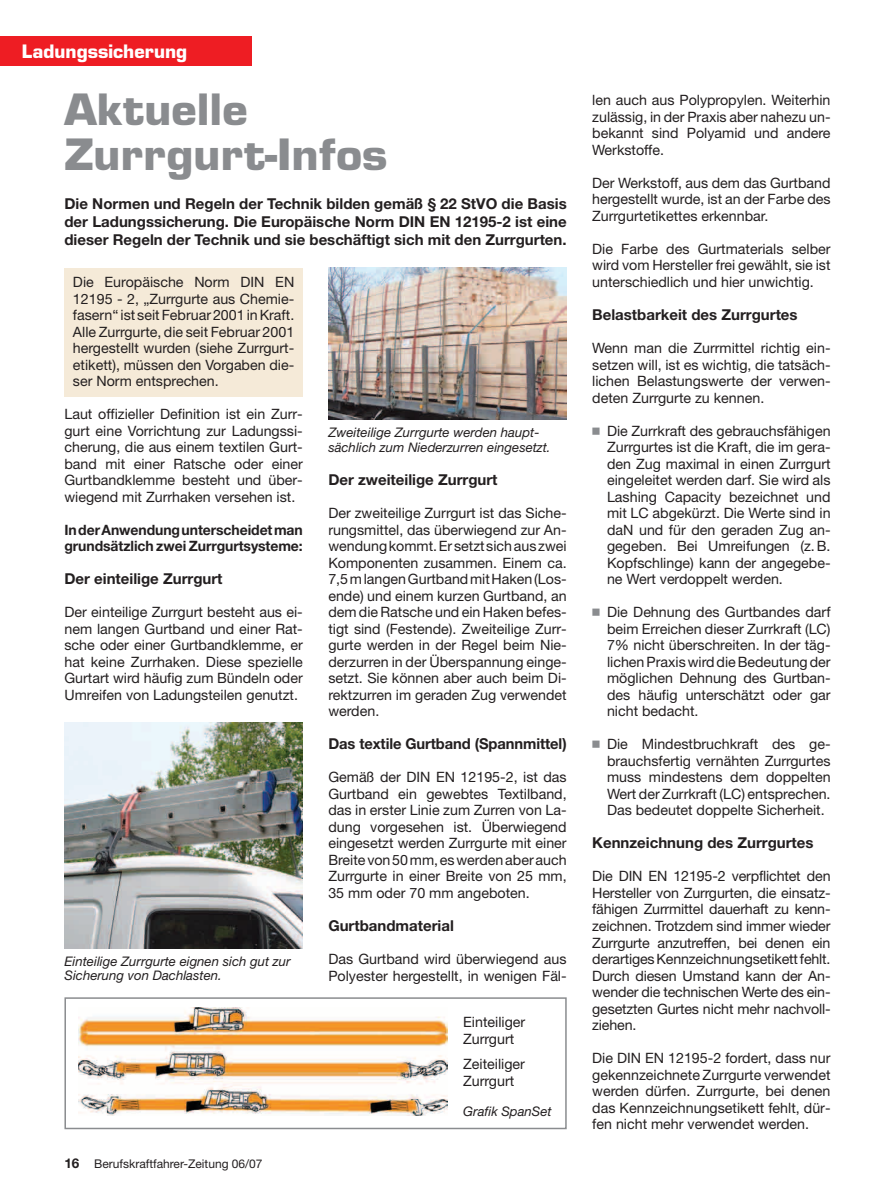
<style>
.page{position:relative;width:892px;height:1195px;background:#fff}
.page>*{position:absolute;margin:0;border:0;box-sizing:border-box;transform-origin:0 0}
.t1{font:700 42px/45px "Eurostile";color:#8a8c8f;scale:1.05 1}
.t2{font:700 18px "Eurostile";color:#fff}
.t3{font:700 15px/18px "Helvetica Neue";color:#231f20;text-align:justify}
.t4{font:14.25px/16.5px "Helvetica Neue";color:#231f20;text-align:justify}
.t5{font:700 14.25px/16.5px "Helvetica Neue";letter-spacing:-.005em;color:#231f20}
.t6{font:italic 13.2px/14.4px "Helvetica Neue";color:#231f20}
.t7{font:12px "Helvetica Neue";color:#231f20}
.s1{font-weight:700;font-size:13.5px}
.s2{font-family:"Universal Newswith Comm Pi";color:#8a8c8f}
</style>
<div class="page">
<div style="left:64px;top:267px;width:239px;height:129px;background:#f5ead8"></div>
<div style="left:0;top:36px;width:251px;height:29px;background:#ee1d23"></div>
<div style="left:64px;top:997px;width:502px;height:131px;border:2px solid #8a8c8f"></div>
<div style="left:76px;top:999px;width:380px;height:123px;background:#fff"></div>
<img style="left:79px;top:1007px;width:368px;height:108px">
<img style="left:328px;top:267px;width:238px;height:152px">
<img style="left:64px;top:722px;width:239px;height:226px">
<p class="t2" style="left:22px;top:44px;width:167px">Ladungssicherung</p>
<h1 class="t1" style="left:64px;top:91px;width:309px">Aktuelle<br>Zurrgurt-Infos</h1>
<p class="t3" style="left:64px;top:196px;width:503px">Die Normen und Regeln der Technik bilden gemäß § 22 StVO die Basis der Ladungssicherung. Die Europäische Norm DIN EN 12195-2 ist eine dieser Regeln der Technik und sie beschäftigt sich mit den Zurrgurten.</p>
<p class="t4" style="left:73px;top:275px;width:223px">Die Europäische Norm DIN EN 12195 - 2, „Zurrgurte aus Chemie&shy;fasern“ ist seit Februar 2001 in Kraft.<br>Alle Zurrgurte, die seit Februar 2001 hergestellt wurden (siehe Zurrgurt&shy;etikett), müssen den Vorgaben die&shy;ser Norm entsprechen.</p>
<p class="t4" style="left:64px;top:407px;width:240px">Laut offizieller Definition ist ein Zurr&shy;gurt eine Vorrichtung zur Ladungssi&shy;cherung, die aus einem textilen Gurt&shy;band mit einer Ratsche oder einer Gurtbandklemme besteht und über&shy;wiegend mit Zurrhaken versehen ist.</p>
<p class="t5" style="left:64px;top:522px;width:240px">In der Anwendung unterscheidet man grundsätzlich zwei Zurrgurtsysteme:</p>
<p class="t3" style="left:64px;top:571px;width:159px">Der einteilige Zurrgurt</p>
<p class="t4" style="left:64px;top:605px;width:240px">Der einteilige Zurrgurt besteht aus ei&shy;nem langen Gurtband und einer Rat&shy;sche oder einer Gurtbandklemme, er hat keine Zurrhaken. Diese spezielle Gurtart wird häufig zum Bündeln oder Umreifen von Ladungsteilen genutzt.</p>
<p class="t6" style="left:64px;top:955px;width:227px">Einteilige Zurrgurte eignen sich gut zur<br>Sicherung von Dachlasten.</p>
<p class="t7" style="left:64px;top:1158px;width:199px"><span class="s1">16</span> Berufskraftfahrer-Zeitung 06/07</p>
<p class="t6" style="left:328px;top:426px;width:224px">Zweiteilige Zurrgurte werden haupt&shy;sächlich zum Niederzurren eingesetzt.</p>
<p class="t3" style="left:328px;top:472px;width:171px">Der zweiteilige Zurrgurt</p>
<p class="t4" style="left:328px;top:506px;width:240px">Der zweiteilige Zurrgurt ist das Siche&shy;rungsmittel, das überwiegend zur An&shy;wendung kommt. Er setzt sich aus zwei Komponenten zusammen. Einem ca.<br>7,5 m langen Gurtband mit Haken (Los&shy;ende) und einem kurzen Gurtband, an dem die Ratsche und ein Haken befes&shy;tigt sind (Festende). Zweiteilige Zurr&shy;gurte werden in der Regel beim Nie&shy;derzurren in der Überspannung einge&shy;setzt. Sie können aber auch beim Di&shy;rektzurren im geraden Zug verwendet werden.</p>
<p class="t3" style="left:328px;top:736px;width:240px">Das textile Gurtband (Spannmittel)</p>
<p class="t4" style="left:328px;top:770px;width:240px">Gemäß der DIN EN 12195-2, ist das Gurtband ein gewebtes Textilband, das in erster Linie zum Zurren von La&shy;dung vorgesehen ist. Überwiegend eingesetzt werden Zurrgurte mit einer Breite von 50 mm, es werden aber auch Zurrgurte in einer Breite von 25 mm, 35 mm oder 70 mm angeboten.</p>
<p class="t3" style="left:328px;top:917px;width:127px">Gurtbandmaterial</p>
<p class="t4" style="left:328px;top:951px;width:240px">Das Gurtband wird überwiegend aus<br>Polyester hergestellt, in wenigen Fäl-</p>
<p class="t4" style="left:463px;top:1014px;width:63px">Einteiliger<br>Zurrgurt</p>
<p class="t4" style="left:463px;top:1056px;width:63px">Zeiteiliger<br>Zurrgurt</p>
<p class="t6" style="left:463px;top:1105px;width:90px">Grafik SpanSet</p>
<p class="t4" style="left:592px;top:93px;width:240px">len auch aus Polypropylen. Weiterhin zulässig, in der Praxis aber nahezu un&shy;bekannt sind Polyamid und andere Werkstoffe.</p>
<p class="t4" style="left:592px;top:176px;width:240px">Der Werkstoff, aus dem das Gurtband hergestellt wurde, ist an der Farbe des Zurrgurtetikettes erkennbar.</p>
<p class="t4" style="left:592px;top:242px;width:240px">Die Farbe des Gurtmaterials selber wird vom Hersteller frei gewählt, sie ist unterschiedlich und hier unwichtig.</p>
<p class="t3" style="left:592px;top:307px;width:207px">Belastbarkeit des Zurrgurtes</p>
<p class="t4" style="left:592px;top:341px;width:240px">Wenn man die Zurrmittel richtig ein&shy;setzen will, ist es wichtig, die tatsäch&shy;lichen Belastungswerte der verwen&shy;deten Zurrgurte zu kennen.</p>
<p class="t4" style="left:606px;top:423px;width:225px;text-indent:-15px"><span class="s2">-</span> Die Zurrkraft des gebrauchsfähigen Zurrgurtes ist die Kraft, die im gera&shy;den Zug maximal in einen Zurrgurt eingeleitet werden darf. Sie wird als Lashing Capacity bezeichnet und mit LC abgekürzt. Die Werte sind in daN und für den geraden Zug an&shy;gegeben. Bei Umreifungen (z.B.<br>Kopfschlinge) kann der angegebe&shy;ne Wert verdoppelt werden.</p>
<p class="t4" style="left:606px;top:605px;width:225px;text-indent:-15px"><span class="s2">-</span> Die Dehnung des Gurtbandes darf beim Erreichen dieser Zurrkraft (LC)<br>7% nicht überschreiten. In der täg&shy;lichen Praxis wird die Bedeutung der möglichen Dehnung des Gurtban&shy;des häufig unterschätzt oder gar nicht bedacht.</p>
<p class="t4" style="left:606px;top:737px;width:225px;text-indent:-15px"><span class="s2">-</span> Die Mindestbruchkraft des ge&shy;brauchsfertig vernähten Zurrgurtes muss mindestens dem doppelten Wert der Zurrkraft (LC) entsprechen.<br>Das bedeutet doppelte Sicherheit.</p>
<p class="t3" style="left:592px;top:835px;width:223px">Kennzeichnung des Zurrgurtes</p>
<p class="t4" style="left:592px;top:869px;width:240px">Die DIN EN 12195-2 verpflichtet den Hersteller von Zurrgurten, die einsatz&shy;fähigen Zurrmittel dauerhaft zu kenn&shy;zeichnen. Trotzdem sind immer wieder Zurrgurte anzutreffen, bei denen ein derartiges Kennzeichnungsetikett fehlt.<br>Durch diesen Umstand kann der An&shy;wender die technischen Werte des ein&shy;gesetzten Gurtes nicht mehr nachvoll&shy;ziehen.</p>
<p class="t4" style="left:592px;top:1050px;width:240px">Die DIN EN 12195-2 fordert, dass nur gekennzeichnete Zurrgurte verwendet werden dürfen. Zurrgurte, bei denen das Kennzeichnungsetikett fehlt, dür&shy;fen nicht mehr verwendet werden.</p>
</div>
